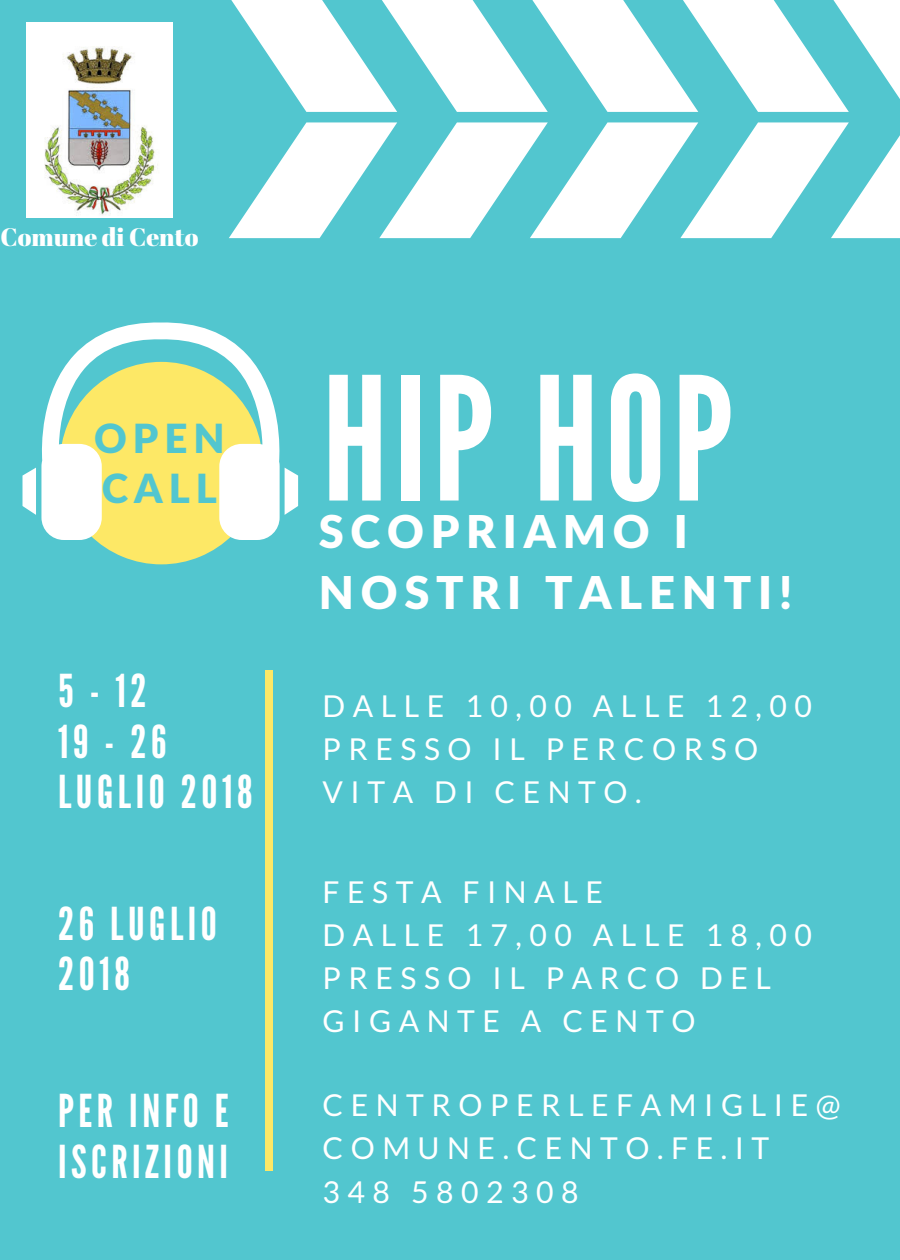
<style>
.page{position:relative;width:900px;height:1260px;background:#52c6cf}
.page>*{position:absolute;margin:0;border:0;box-sizing:border-box;transform-origin:0 0}
.t1{font:171px "League Gothic";letter-spacing:.04em;color:#fff}
.t2{font:45.25px/50.5px "League Gothic";letter-spacing:.1em;color:#fff}
.t3{font:900 45.25px/62px "Lato";letter-spacing:.15em;color:#fff}
.t4{font:900 40.25px/50.5px "Lato";letter-spacing:.15em;color:#52c6cf}
.t5{font:30.25px/43px "Lato";letter-spacing:.25em;color:#fff}
.t6{font:25.25px "Abril Fatface";color:#fff}
</style>
<div class="page">
<svg style="left:231px;top:0;width:669px;height:112px"></svg>
<svg style="left:229px;top:122px;width:671px;height:116px"></svg>
<svg style="left:95px;top:540px;width:132px;height:24px"></svg>
<div style="left:265px;top:670px;width:8px;height:501px;background:#fde866"></div>
<img style="left:26px;top:22px;width:146px;height:196px">
<svg style="left:41px;top:322px;width:239px;height:218px"></svg>
<svg style="left:23px;top:468px;width:13px;height:47px"></svg>
<svg style="left:285px;top:468px;width:13px;height:47px"></svg>
<p class="t6" style="left:0;top:219px;width:199px">Comune di Cento</p>
<h3 class="t4" style="left:94px;top:412px;width:132px">OPEN<br>CALL</h3>
<h2 class="t2" style="left:58px;top:667px;width:196px">5-12<br>19 - 26<br>LUGLIO 2018</h2>
<h2 class="t2" style="left:58px;top:899px;width:160px">26 LUGLIO<br>2018</h2>
<h1 class="t1" style="left:322px;top:341px;width:412px">HIP HOP</h1>
<h2 class="t3" style="left:319px;top:499px;width:475px">SCOPRIAMO I<br>NOSTRI TALENTI!</h2>
<p class="t5" style="left:322px;top:684px;width:491px">DALLE 10,00 ALLE 12,00<br>PRESSO IL PERCORSO<br>VITA DI CENTO.</p>
<p class="t5" style="left:322px;top:869px;width:491px">FESTA FINALE<br>DALLE 17,00 ALLE 18,00<br>PRESSO IL PARCO DEL<br>GIGANTE A CENTO</p>
<h2 class="t2" style="left:58px;top:1087px;width:172px">PER INFO E<br>ISCRIZIONI</h2>
<p class="t5" style="left:322px;top:1083px;width:520px">CENTROPERLEFAMIGLIE@<br>COMUNE.CENTO.FE.IT<br>348 5802308</p>
</div>
